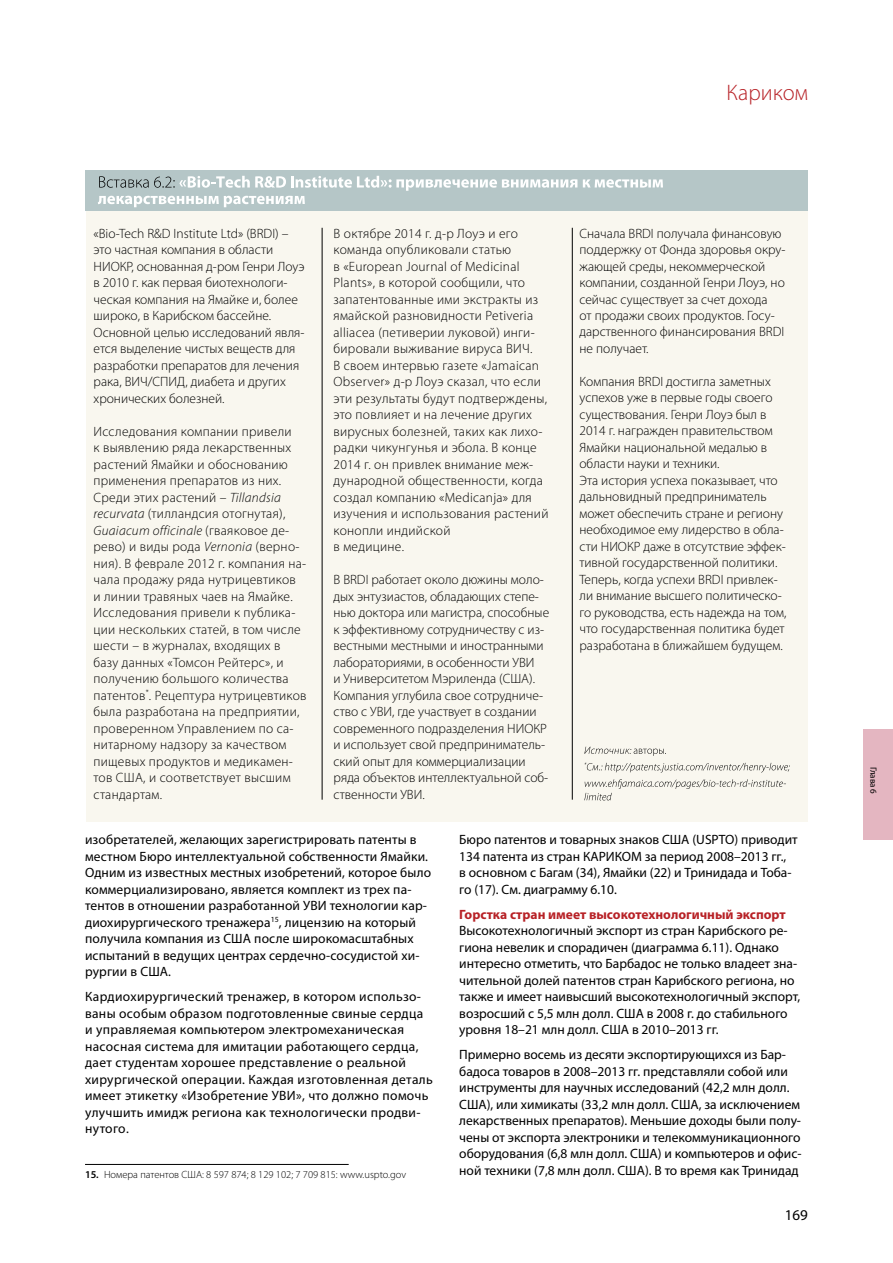
<style>
.page{position:relative;width:893px;height:1263px;background:#fff}
.page>*{position:absolute;margin:0;border:0;box-sizing:border-box;transform-origin:0 0}
.t1{font:300 22.5px "Myriad Pro";color:#b72126}
.t2{font:15px "Myriad Pro";color:#000}
.t3{font:300 13.5px/16.5px "Myriad Pro";letter-spacing:.005em;color:#000}
.t4{font:13.5px/16.5px "Myriad Pro";letter-spacing:.005em;color:#000}
.t5{font:13.5px/16.5px "Myriad Pro";letter-spacing:.025em;color:#000}
.t6{font:700 13.5px "Myriad Pro";color:#b72126}
.t7{font:300 10.5px "Myriad Pro";color:#000}
.t8{font:9px "Myriad Pro";color:#000}
.s1{font-style:italic}
.s2{font-weight:600}
</style>
<div class="page">
<div style="left:863px;top:729px;width:30px;height:110px;background:#e4b6c1"></div>
<div style="left:86px;top:199px;width:721px;height:623px;background:#f9f7ef"></div>
<div style="left:85px;top:170px;width:723px;height:41px;background:#b5c6c7"></div>
<svg style="left:584px;top:747px;width:82px;height:9px"></svg>
<svg style="left:584px;top:763px;width:206px;height:9px"></svg>
<svg style="left:584px;top:779px;width:202px;height:21px"></svg>
<svg style="left:583px;top:179px;width:80px;height:9px"></svg>
<svg style="left:98px;top:176px;width:479px;height:31px"></svg>
<hr style="left:322px;top:228px;width:1px;height:572px;background:#000">
<hr style="left:572px;top:228px;width:1px;height:572px;background:#000">
<hr style="left:85px;top:1164px;width:264px;height:1px;background:#000">
<h1 class="t1" style="left:726px;top:79px;width:83px">Кариком</h1>
<p class="t3" style="left:94px;top:225px;width:213px">«Bio-Tech R&amp;D Institute Ltd» (BRDI) – это частная компания в области НИОКР, основанная д-ром Генри Лоуэ в 2010 г. как первая биотехнологи&shy;ческая компания на Ямайке и, более широко, в Карибском бассейне.<br>Основной целью исследований явля&shy;ется выделение чистых веществ для разработки препаратов для лечения рака, ВИЧ/СПИД, диабета и других хронических болезней.</p>
<p class="t3" style="left:94px;top:423px;width:214px">Исследования компании привели<br>к выявлению ряда лекарственных растений Ямайки и обоснованию применения препаратов из них.<br>Среди этих растений – <span class="s1">Tillandsia recurvata</span> (тилландсия отогнутая),<br><span class="s1">Guaiacum officinale</span> (гваяковое де&shy;рево) и виды рода <span class="s1">Vernonia</span> (верно&shy;ния). В феврале 2012 г. компания на&shy;чала продажу ряда нутрицевтиков<br>и линии травяных чаев на Ямайке.<br>Исследования привели к публика&shy;ции нескольких статей, в том числе шести – в журналах, входящих в базу данных «Томсон Рейтерс», и получению большого количества патентов<sup>*</sup>. Рецептура нутрицевтиков была разработана на предприятии, проверенном Управлением по са&shy;нитарному надзору за качеством пищевых продуктов и медикамен&shy;тов США, и соответствует высшим стандартам.</p>
<p class="t3" style="left:334px;top:225px;width:216px">В октябре 2014 г. д-р Лоуэ и его команда опубликовали статью<br>в «European Journal of Medicinal<br>Plants», в которой сообщили, что запатентованные ими экстракты из ямайской разновидности Petiveria alliacea (петиверии луковой) инги&shy;бировали выживание вируса ВИЧ.<br>В своем интервью газете «Jamaican<br>Observer» д-р Лоуэ сказал, что если эти результаты будут подтверждены, это повлияет и на лечение других вирусных болезней, таких как лихо&shy;радки чикунгунья и эбола. В конце<br>2014 г. он привлек внимание меж&shy;дународной общественности, когда создал компанию «Medicanja» для изучения и использования растений конопли индийской<br>в медицине.</p>
<p class="t3" style="left:334px;top:571px;width:217px">В BRDI работает около дюжины моло&shy;дых энтузиастов, обладающих степе&shy;нью доктора или магистра, способные к эффективному сотрудничеству с из&shy;вестными местными и иностранными лабораториями, в особенности УВИ<br>и Университетом Мэриленда (США).<br>Компания углубила свое сотрудниче&shy;ство с УВИ, где участвует в создании современного подразделения НИОКР и использует свой предприниматель&shy;ский опыт для коммерциализации ряда объектов интеллектуальной соб&shy;ственности УВИ.</p>
<p class="t3" style="left:579px;top:225px;width:207px">Сначала BRDI получала финансовую поддержку от Фонда здоровья окру&shy;жающей среды, некоммерческой компании, созданной Генри Лоуэ, но сейчас существует за счет дохода<br>от продажи своих продуктов. Госу&shy;дарственного финансирования BRDI не получает.</p>
<p class="t3" style="left:579px;top:373px;width:208px">Компания BRDI достигла заметных успехов уже в первые годы своего существования. Генри Лоуэ был в 2014 г. награжден правительством Ямайки национальной медалью в области науки и техники.<br>Эта история успеха показывает, что дальновидный предприниматель может обеспечить стране и региону необходимое ему лидерство в обла&shy;сти НИОКР даже в отсутствие эффек&shy;тивной государственной политики.<br>Теперь, когда успехи BRDI привлек&shy;ли внимание высшего политическо&shy;го руководства, есть надежда на том, что государственная политика будет разработана в ближайшем будущем.</p>
<p class="t4" style="left:85px;top:831px;width:348px">изобретателей, желающих зарегистрировать патенты в местном Бюро интеллектуальной собственности Ямайки.<br>Одним из известных местных изобретений, которое было коммерциализировано, является комплект из трех па&shy;тентов в отношении разработанной УВИ технологии кар&shy;диохирургического тренажера<sup>15</sup>, лицензию на который получила компания из США после широкомасштабных испытаний в ведущих центрах сердечно-сосудистой хи&shy;рургии в США.</p>
<p class="t5" style="left:85px;top:988px;width:349px">Кардиохирургический тренажер, в котором использо&shy;ваны особым образом подготовленные свиные сердца и управляемая компьютером электромеханическая насосная система для имитации работающего сердца, дает студентам хорошее представление о реальной хирургической операции. Каждая изготовленная деталь имеет этикетку «Изобретение УВИ», что должно помочь улучшить имидж региона как технологически продви&shy;нутого.</p>
<p class="t7" style="left:85px;top:1168px;width:323px"><span class="s2">15.</span> Номера патентов США: 8 597 874; 8 129 102; 7 709 815: www.uspto.gov</p>
<p class="t4" style="left:459px;top:831px;width:340px">Бюро патентов и товарных знаков США (USPTO) приводит 134 патента из стран КАРИКОМ за период 2008–2013 гг.,<br>в основном с Багам (34), Ямайки (22) и Тринидада и Тоба&shy;го (17). См. диаграмму 6.10.</p>
<p class="t6" style="left:459px;top:905px;width:328px">Горстка стран имеет высокотехнологичный экспорт</p>
<p class="t4" style="left:459px;top:922px;width:342px">Высокотехнологичный экспорт из стран Карибского ре&shy;гиона невелик и спорадичен (диаграмма 6.11). Однако интересно отметить, что Барбадос не только владеет зна&shy;чительной долей патентов стран Карибского региона, но также и имеет наивысший высокотехнологичный экспорт, возросший с 5,5 млн долл. США в 2008 г. до стабильного уровня 18–21 млн долл. США в 2010–2013 гг.</p>
<p class="t4" style="left:459px;top:1046px;width:344px">Примерно восемь из десяти экспортирующихся из Бар&shy;бадоса товаров в 2008–2013 гг. представляли собой или инструменты для научных исследований (42,2 млн долл.<br>США), или химикаты (33,2 млн долл. США, за исключением лекарственных препаратов). Меньшие доходы были полу&shy;чены от экспорта электроники и телекоммуникационного оборудования (6,8 млн долл. США) и компьютеров и офис&shy;ной техники (7,8 млн долл. США). В то время как Тринидад</p>
<p class="t2" style="left:785px;top:1206px;width:25px">169</p>
<p class="t8" style="left:879px;top:766px;width:29px;rotate:90deg">Глава 6</p>
</div>
